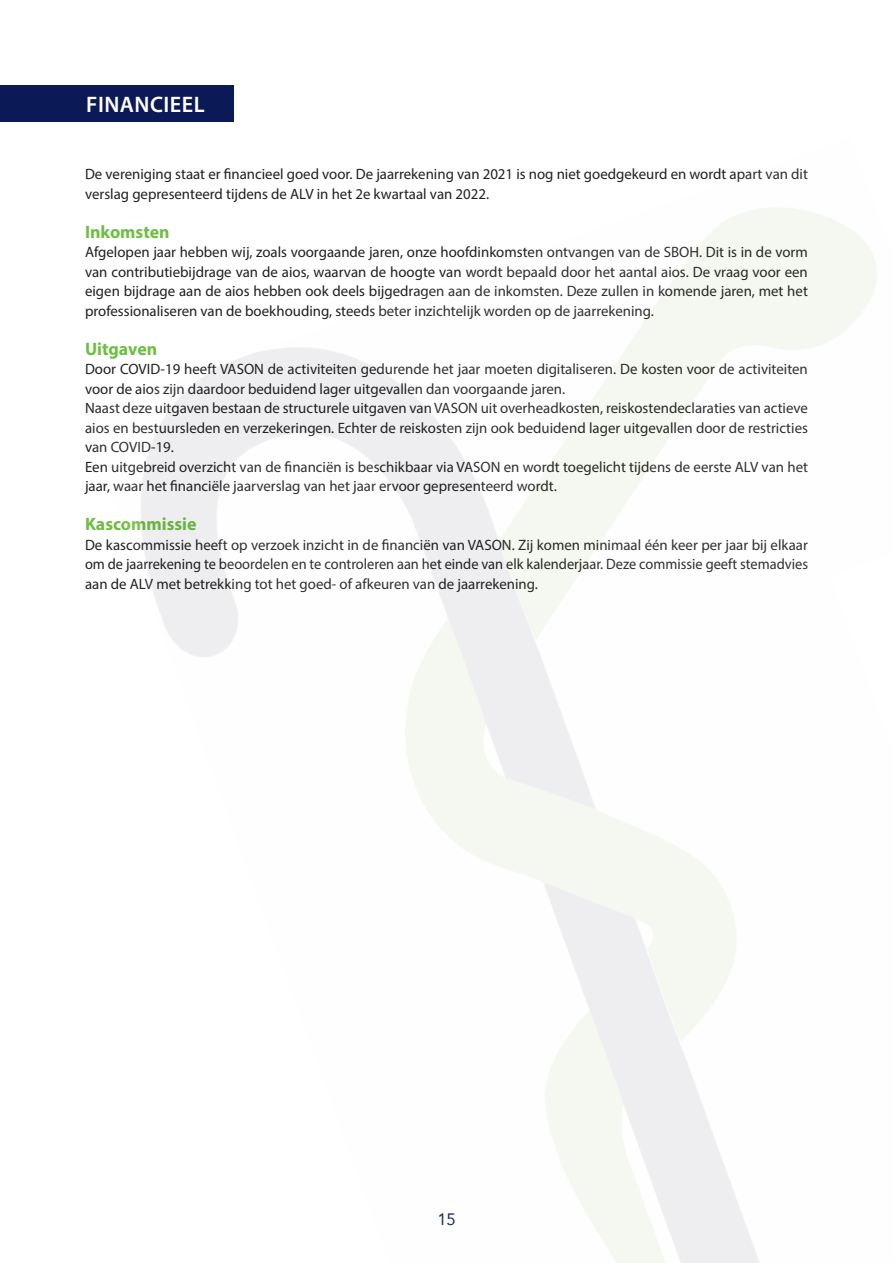
<style>
.page{position:relative;width:893px;height:1263px;background:#fff}
.page>*{position:absolute;margin:0;border:0;box-sizing:border-box;transform-origin:0 0}
.TUSSEN{font:600 22.5px "Myriad Pro";letter-spacing:.02em;color:#fff}
.TUSSEN-2{font:700 18px "Myriad Pro";color:#6fbe44}
.t1{font:16.5px "Avenir";color:#0c1957}
.plat{font:15px/19.5px "Myriad Pro";color:#231f20}
</style>
<div class="page">
<div style="left:0;top:85px;width:234px;height:36px;background:#0c1957"></div>
<p class="TUSSEN" style="left:86px;top:90px;width:120px">FINANCIEEL</p>
<p class="plat" style="left:85px;top:164px;width:724px">De vereniging staat er financieel goed voor. De jaarrekening van 2021 is nog niet goedgekeurd en wordt apart van dit verslag gepresenteerd tijdens de ALV in het 2e kwartaal van 2022.</p>
<p class="TUSSEN-2" style="left:85px;top:220px;width:86px">Inkomsten</p>
<p class="plat" style="left:85px;top:242px;width:724px;text-align:justify">Afgelopen jaar hebben wij, zoals voorgaande jaren, onze hoofdinkomsten ontvangen van de SBOH. Dit is in de vorm van contributiebijdrage van de aios, waarvan de hoogte van wordt bepaald door het aantal aios. De vraag voor een eigen bijdrage aan de aios hebben ook deels bijgedragen aan de inkomsten. Deze zullen in komende jaren, met het professionaliseren van de boekhouding, steeds beter inzichtelijk worden op de jaarrekening.</p>
<p class="TUSSEN-2" style="left:85px;top:337px;width:74px">Uitgaven</p>
<p class="plat" style="left:85px;top:359px;width:724px">Door COVID-19 heeft VASON de activiteiten gedurende het jaar moeten digitaliseren. De kosten voor de activiteiten voor de aios zijn daardoor beduidend lager uitgevallen dan voorgaande jaren.</p>
<p class="plat" style="left:85px;top:398px;width:724px;text-align:justify">Naast deze uitgaven bestaan de structurele uitgaven van VASON uit overheadkosten, reiskostendeclaraties van actieve aios en bestuursleden en verzekeringen. Echter de reiskosten zijn ook beduidend lager uitgevallen door de restricties van COVID-19.</p>
<p class="plat" style="left:85px;top:457px;width:724px">Een uitgebreid overzicht van de financiën is beschikbaar via VASON en wordt toegelicht tijdens de eerste ALV van het jaar, waar het financiële jaarverslag van het jaar ervoor gepresenteerd wordt.</p>
<p class="TUSSEN-2" style="left:85px;top:512px;width:113px">Kascommissie</p>
<p class="plat" style="left:85px;top:535px;width:724px;text-align:justify">De kascommissie heeft op verzoek inzicht in de financiën van VASON. Zij komen minimaal één keer per jaar bij elkaar om de jaarrekening te beoordelen en te controleren aan het einde van elk kalenderjaar. Deze commissie geeft stemadvies aan de ALV met betrekking tot het goed- of afkeuren van de jaarrekening.</p>
<p class="t1" style="left:437px;top:1206px;width:20px">15</p>
</div>
